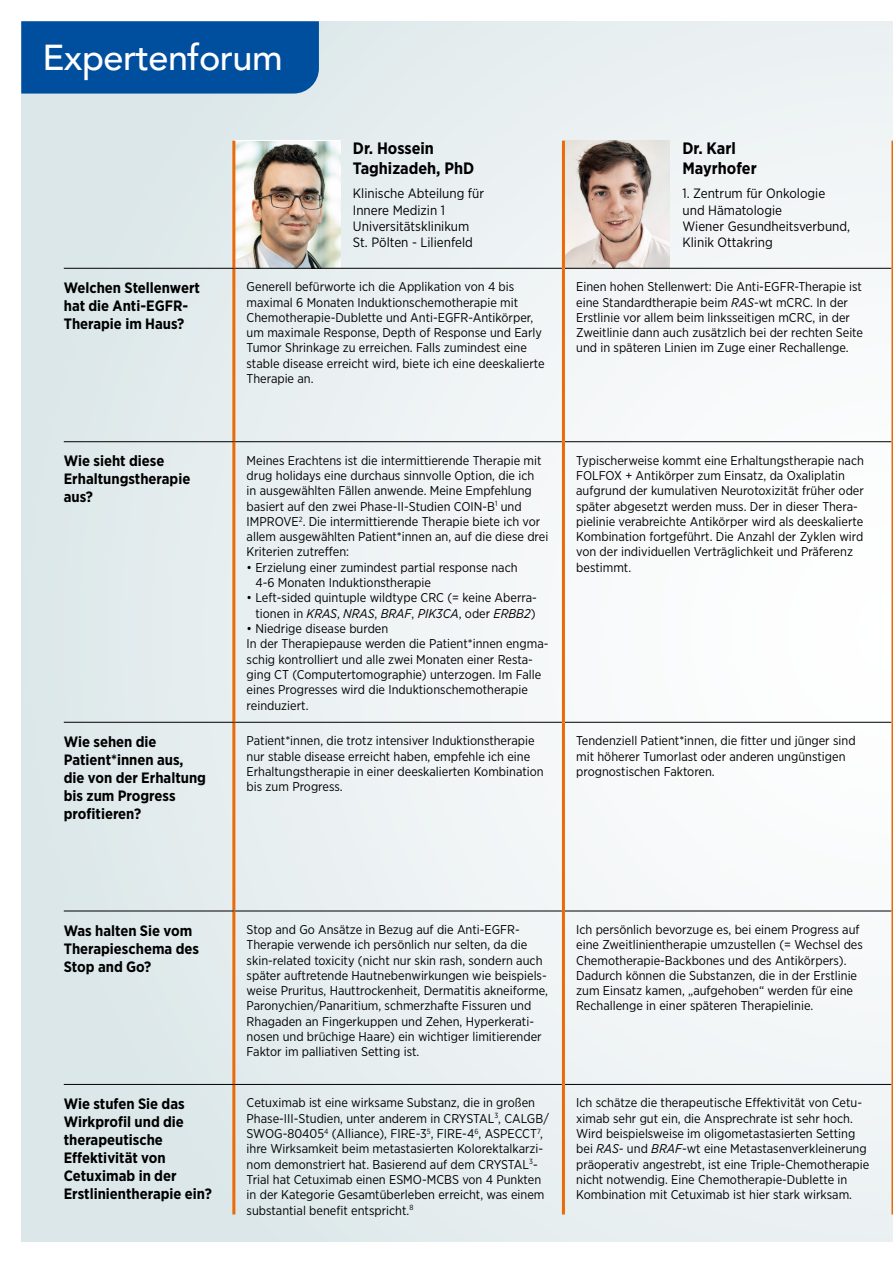
<style>
.page{position:relative;width:893px;height:1263px;background:#fff}
.page>*{position:absolute;margin:0;border:0;box-sizing:border-box;transform-origin:0 0}
.t1{font:500 36px "Avenir LT Pro";letter-spacing:-.015em;color:#fff}
.t2{font:700 16.5px/19.8px "Gotham Narrow";color:#000}
.t3{font:700 15px/18px "Gotham Narrow";color:#000}
.t4{font:13.5px/16.2px "Gotham Narrow";color:#000}
.t5{font:12.75px/15.3px "Gotham Narrow";color:#000}
.s1{font-style:italic}
</style>
<div class="page">
<div style="left:21px;top:21px;width:872px;height:1221px;background:linear-gradient(to right,#dce7e9,#fafbfc)"></div>
<img style="left:235px;top:141px;width:105px;height:127px">
<img style="left:565px;top:141px;width:105px;height:127px">
<hr style="left:234px;top:268px;width:328px;height:1px;background:#000">
<hr style="left:565px;top:268px;width:326px;height:1px;background:#000">
<hr style="left:234px;top:441px;width:328px;height:1px;background:#000">
<hr style="left:565px;top:441px;width:326px;height:1px;background:#000">
<hr style="left:234px;top:722px;width:328px;height:1px;background:#000">
<hr style="left:565px;top:722px;width:326px;height:1px;background:#000">
<hr style="left:234px;top:911px;width:328px;height:1px;background:#000">
<hr style="left:565px;top:911px;width:326px;height:1px;background:#000">
<hr style="left:234px;top:1084px;width:328px;height:1px;background:#000">
<hr style="left:565px;top:1084px;width:326px;height:1px;background:#000">
<hr style="left:562px;top:141px;width:3px;height:127px;background:#ec6907">
<hr style="left:891px;top:141px;width:2px;height:127px;background:#ec6907">
<hr style="left:562px;top:268px;width:3px;height:174px;background:#ec6907">
<hr style="left:891px;top:268px;width:2px;height:174px;background:#ec6907">
<hr style="left:562px;top:442px;width:3px;height:280px;background:#ec6907">
<hr style="left:891px;top:442px;width:2px;height:280px;background:#ec6907">
<hr style="left:562px;top:722px;width:3px;height:189px;background:#ec6907">
<hr style="left:891px;top:722px;width:2px;height:189px;background:#ec6907">
<hr style="left:562px;top:911px;width:3px;height:173px;background:#ec6907">
<hr style="left:891px;top:911px;width:2px;height:173px;background:#ec6907">
<hr style="left:562px;top:1084px;width:3px;height:130px;background:#ec6907">
<hr style="left:891px;top:1084px;width:2px;height:130px;background:#ec6907">
<hr style="left:232px;top:141px;width:3px;height:127px;background:#ec6907">
<hr style="left:232px;top:269px;width:3px;height:172px;background:#ec6907">
<hr style="left:232px;top:442px;width:3px;height:280px;background:#ec6907">
<hr style="left:232px;top:723px;width:3px;height:188px;background:#ec6907">
<hr style="left:232px;top:911px;width:3px;height:173px;background:#ec6907">
<hr style="left:232px;top:1085px;width:3px;height:129px;background:#ec6907">
<hr style="left:64px;top:268px;width:170px;height:1px;background:#000">
<hr style="left:64px;top:441px;width:170px;height:1px;background:#000">
<hr style="left:64px;top:722px;width:170px;height:1px;background:#000">
<hr style="left:64px;top:911px;width:170px;height:1px;background:#000">
<hr style="left:64px;top:1084px;width:170px;height:1px;background:#000">
<div style="left:21px;top:21px;width:298px;height:73px;background:#004f9f"></div>
<h1 class="t1" style="left:43px;top:36px;width:242px">Expertenforum</h1>
<p class="t2" style="left:353px;top:138px;width:123px">Dr. Hossein<br>Taghizadeh, PhD</p>
<p class="t4" style="left:353px;top:185px;width:133px">Klinische Abteilung für<br>Innere Medizin 1<br>Universitätsklinikum<br>St. Pölten - Lilienfeld</p>
<p class="t2" style="left:682px;top:138px;width:76px">Dr. Karl<br>Mayrhofer</p>
<p class="t4" style="left:682px;top:185px;width:169px">1. Zentrum für Onkologie und Hämatologie<br>Wiener Gesundheitsverbund,<br>Klinik Ottakring</p>
<p class="t3" style="left:64px;top:279px;width:138px">Welchen Stellenwert hat die Anti-EGFR-<br>Therapie im Haus?</p>
<p class="t5" style="left:247px;top:279px;width:299px">Generell befürworte ich die Applikation von 4 bis maximal 6 Monaten Induktionschemotherapie mit Chemotherapie-Dublette und Anti-EGFR-Antikörper, um maximale Response, Depth of Response und Early Tumor Shrinkage zu erreichen. Falls zumindest eine stable disease erreicht wird, biete ich eine deeskalierte Therapie an.</p>
<p class="t5" style="left:576px;top:279px;width:288px">Einen hohen Stellenwert: Die Anti-EGFR-Therapie ist eine Standardtherapie beim <span class="s1">RAS</span>-wt mCRC. In der Erstlinie vor allem beim linksseitigen mCRC, in der Zweitlinie dann auch zusätzlich bei der rechten Seite und in späteren Linien im Zuge einer Rechallenge.</p>
<p class="t3" style="left:64px;top:452px;width:128px">Wie sieht diese<br>Erhaltungstherapie aus?</p>
<p class="t5" style="left:247px;top:452px;width:303px">Meines Erachtens ist die intermittierende Therapie mit drug holidays eine durchaus sinnvolle Option, die ich<br>in ausgewählten Fällen anwende. Meine Empfehlung basiert auf den zwei Phase-II-Studien COIN-B<sup>1</sup> und IMPROVE<sup>2</sup>. Die intermittierende Therapie biete ich vor allem ausgewählten Patient*innen an, auf die diese drei Kriterien zutreffen:</p>
<p class="t5" style="left:255px;top:559px;width:264px;text-indent:-9px">• Erzielung einer zumindest partial response nach<br>4-6 Monaten Induktionstherapie</p>
<p class="t5" style="left:247px;top:590px;width:292px;text-align:center">• Left-sided quintuple wildtype CRC (= keine Aberra&shy;tionen in <span class="s1">KRAS</span>, <span class="s1">NRAS</span>, <span class="s1">BRAF</span>, <span class="s1">PIK3CA</span>, oder <span class="s1">ERBB2</span>)</p>
<p class="t5" style="left:247px;top:621px;width:303px">• Niedrige disease burden<br>In der Therapiepause werden die Patient*innen engma&shy;schig kontrolliert und alle zwei Monaten einer Resta&shy;ging CT (Computertomographie) unterzogen. Im Falle eines Progresses wird die Induktionschemotherapie reinduziert.</p>
<p class="t5" style="left:576px;top:452px;width:289px">Typischerweise kommt eine Erhaltungstherapie nach FOLFOX + Antikörper zum Einsatz, da Oxaliplatin aufgrund der kumulativen Neurotoxizität früher oder später abgesetzt werden muss. Der in dieser Thera&shy;pielinie verabreichte Antikörper wird als deeskalierte Kombination fortgeführt. Die Anzahl der Zyklen wird von der individuellen Verträglichkeit und Präferenz bestimmt.</p>
<p class="t3" style="left:64px;top:733px;width:144px">Wie sehen die<br>Patient*innen aus, die von der Erhaltung bis zum Progress profitieren?</p>
<p class="t5" style="left:247px;top:733px;width:299px">Patient*innen, die trotz intensiver Induktionstherapie nur stable disease erreicht haben, empfehle ich eine Erhaltungstherapie in einer deeskalierten Kombination bis zum Progress.</p>
<p class="t5" style="left:576px;top:733px;width:281px">Tendenziell Patient*innen, die fitter und jünger sind mit höherer Tumorlast oder anderen ungünstigen prognostischen Faktoren.</p>
<p class="t3" style="left:64px;top:921px;width:137px">Was halten Sie vom<br>Therapieschema des<br>Stop and Go?</p>
<p class="t5" style="left:247px;top:921px;width:303px">Stop and Go Ansätze in Bezug auf die Anti-EGFR-Therapie verwende ich persönlich nur selten, da die skin-related toxicity (nicht nur skin rash, sondern auch später auftretende Hautnebenwirkungen wie beispiels&shy;weise Pruritus, Hauttrockenheit, Dermatitis akneiforme, Paronychien/Panaritium, schmerzhafte Fissuren und Rhagaden an Fingerkuppen und Zehen, Hyperkerati&shy;nosen und brüchige Haare) ein wichtiger limitierender Faktor im palliativen Setting ist.</p>
<p class="t5" style="left:576px;top:921px;width:288px">Ich persönlich bevorzuge es, bei einem Progress auf eine Zweitlinientherapie umzustellen (= Wechsel des Chemotherapie-Backbones und des Antikörpers).<br>Dadurch können die Substanzen, die in der Erstlinie zum Einsatz kamen, „aufgehoben“ werden für eine Rechallenge in einer späteren Therapielinie.</p>
<p class="t3" style="left:64px;top:1095px;width:150px">Wie stufen Sie das<br>Wirkprofil und die therapeutische<br>Effektivität von<br>Cetuximab in der<br>Erstlinientherapie ein?</p>
<p class="t5" style="left:247px;top:1095px;width:304px">Cetuximab ist eine wirksame Substanz, die in großen Phase-III-Studien, unter anderem in CRYSTAL<sup>3</sup>, CALGB/ SWOG-80405<sup>4</sup> (Alliance), FIRE-3<sup>5</sup>, FIRE-4<sup>6</sup>, ASPECCT<sup>7</sup>, ihre Wirksamkeit beim metastasierten Kolorektalkarzi&shy;nom demonstriert hat. Basierend auf dem CRYSTAL<sup>3</sup>- Trial hat Cetuximab einen ESMO-MCBS von 4 Punkten in der Kategorie Gesamtüberleben erreicht, was einem substantial benefit entspricht.<sup>8</sup></p>
<p class="t5" style="left:576px;top:1095px;width:295px">Ich schätze die therapeutische Effektivität von Cetu&shy;ximab sehr gut ein, die Ansprechrate ist sehr hoch.<br>Wird beispielsweise im oligometastasierten Setting bei <span class="s1">RAS-</span> und <span class="s1">BRAF</span>-wt eine Metastasenverkleinerung präoperativ angestrebt, ist eine Triple-Chemotherapie nicht notwendig. Eine Chemotherapie-Dublette in Kombination mit Cetuximab ist hier stark wirksam.</p>
</div>
